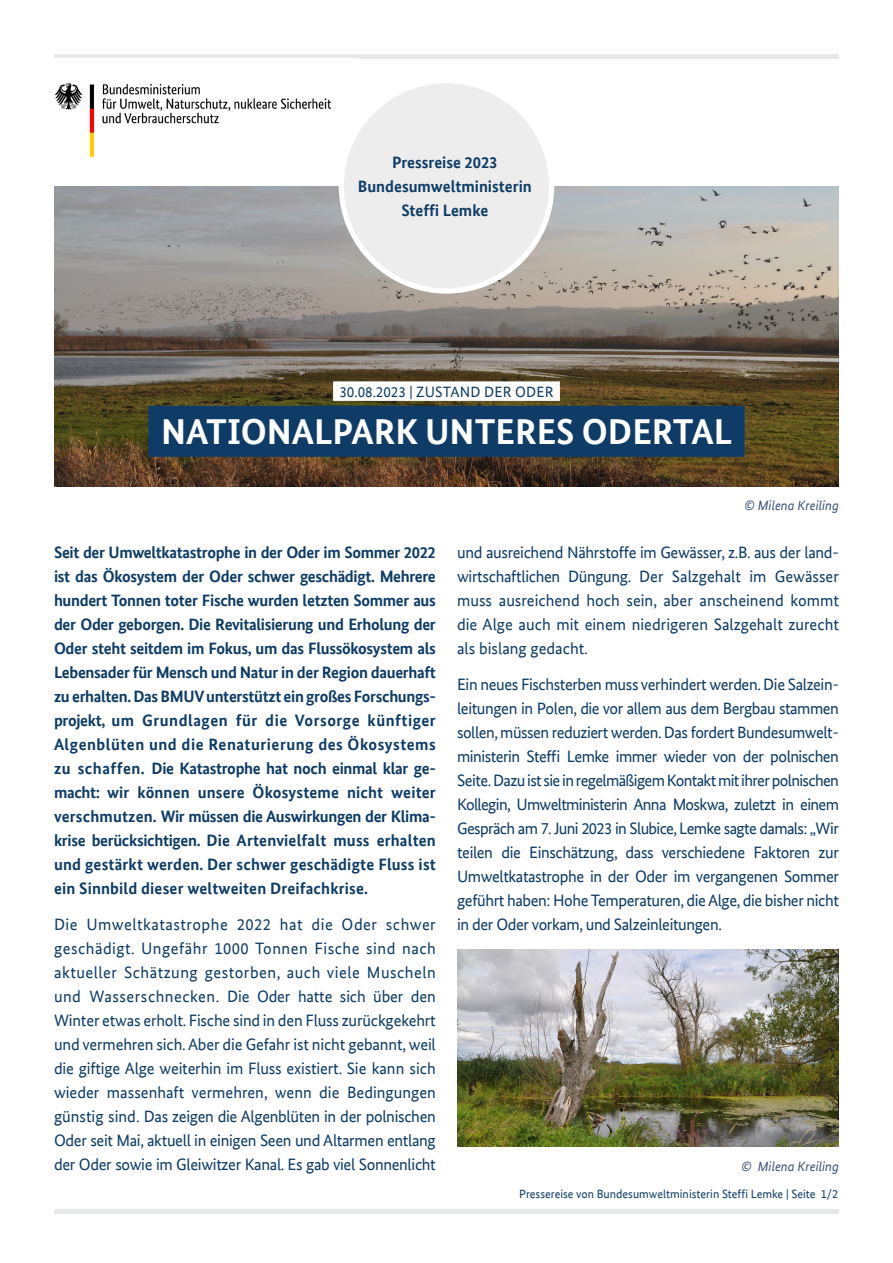
<style>
.page{position:relative;width:893px;height:1263px;background:#fff}
.page>*{position:absolute;margin:0;border:0;box-sizing:border-box;transform-origin:0 0}
.t1{font:700 36px "Bundes Sans Office";color:#fff}
.t2{font:16.5px/24px "Bundes Sans Office";letter-spacing:-.02em;color:#0e3c66;text-align:justify}
.t3{font:700 16.5px/24px "Bundes Sans Office";color:#0e3c66;text-align:justify}
.t4{font:15px "Bundes Sans Office";letter-spacing:.01em;color:#0e3c66}
.t5{font:italic 13.5px "Bundes Sans Office";color:#3d557b}
.t6{font:12px "Bundes Sans Office";color:#0e3c66}
</style>
<div class="page">
<hr style="left:54px;top:54px;width:785px;height:4px;background:#e7e9e8">
<hr style="left:54px;top:1209px;width:785px;height:4px;background:#e7e9e8">
<img style="left:54px;top:83px;width:277px;height:74px">
<img style="left:54px;top:186px;width:785px;height:300px">
<div style="left:333px;top:381px;width:227px;height:20px;background:#fff"></div>
<div style="left:148px;top:406px;width:597px;height:51px;background:#0e3c66"></div>
<div style="left:341px;top:81px;width:211px;height:210px;background:#ededed;border-radius:50%"></div>
<div style="left:339px;top:78px;width:215px;height:216px;border:5px solid #fff;border-radius:50%"></div>
<img style="left:457px;top:949px;width:382px;height:197px">
<p class="t3" style="left:358px;top:150px;width:176px;text-align:center">Pressreise 2023<br>Bundesumweltministerin<br>Steffi Lemke</p>
<p class="t4" style="left:339px;top:383px;width:215px">30.08.2023 | ZUSTAND DER ODER</p>
<h1 class="t1" style="left:161px;top:411px;width:572px">NATIONALPARK UNTERES ODERTAL</h1>
<p class="t5" style="left:744px;top:498px;width:96px">© Milena Kreiling</p>
<p class="t3" style="left:54px;top:540px;width:383px">Seit der Umweltkatastrophe in der Oder im Sommer 2022 ist das Ökosystem der Oder schwer geschädigt. Mehrere hundert Tonnen toter Fische wurden letzten Sommer aus der Oder geborgen. Die Revitalisierung und Erholung der Oder steht seitdem im Fokus, um das Flussökosystem als Lebensader für Mensch und Natur in der Region dauerhaft zu erhalten. Das BMUV unterstützt ein großes Forschungs&shy;projekt, um Grundlagen für die Vorsorge künftiger Algenblüten und die Renaturierung des Ökosystems zu schaffen. Die Katastrophe hat noch einmal klar ge&shy;macht: wir können unsere Ökosysteme nicht weiter verschmutzen. Wir müssen die Auswirkungen der Klima&shy;krise berücksichtigen. Die Artenvielfalt muss erhalten und gestärkt werden. Der schwer geschädigte Fluss ist ein Sinnbild dieser weltweiten Dreifachkrise.</p>
<p class="t2" style="left:54px;top:912px;width:383px">Die Umweltkatastrophe 2022 hat die Oder schwer geschädigt. Ungefähr 1000 Tonnen Fische sind nach aktueller Schätzung gestorben, auch viele Muscheln und Wasserschnecken. Die Oder hatte sich über den Winter etwas erholt. Fische sind in den Fluss zurückgekehrt und vermehren sich. Aber die Gefahr ist nicht gebannt, weil die giftige Alge weiterhin im Fluss existiert. Sie kann sich wieder massenhaft vermehren, wenn die Bedingungen günstig sind. Das zeigen die Algenblüten in der polnischen Oder seit Mai, aktuell in einigen Seen und Altarmen entlang der Oder sowie im Gleiwitzer Kanal. Es gab viel Sonnenlicht</p>
<p class="t2" style="left:457px;top:541px;width:383px">und ausreichend Nährstoffe im Gewässer, z.B. aus der land&shy;wirtschaftlichen Düngung. Der Salzgehalt im Gewässer muss ausreichend hoch sein, aber anscheinend kommt die Alge auch mit einem niedrigeren Salzgehalt zurecht als bislang gedacht.</p>
<p class="t2" style="left:457px;top:673px;width:383px">Ein neues Fischsterben muss verhindert werden. Die Salzein&shy;leitungen in Polen, die vor allem aus dem Bergbau stammen sollen, müssen reduziert werden. Das fordert Bundesumwelt&shy;ministerin Steffi Lemke immer wieder von der polnischen Seite. Dazu ist sie in regelmäßigem Kontakt mit ihrer polnischen Kollegin, Umweltministerin Anna Moskwa, zuletzt in einem Gespräch am 7. Juni 2023 in Slubice, Lemke sagte damals: „Wir teilen die Einschätzung, dass verschiedene Faktoren zur Umweltkatastrophe in der Oder im vergangenen Sommer geführt haben: Hohe Temperaturen, die Alge, die bisher nicht in der Oder vorkam, und Salzeinleitungen.</p>
<p class="t5" style="left:741px;top:1158px;width:99px">© Milena Kreiling</p>
<p class="t6" style="left:519px;top:1187px;width:320px">Pressereise von Bundesumweltministerin Steffi Lemke | Seite 1/2</p>
</div>
